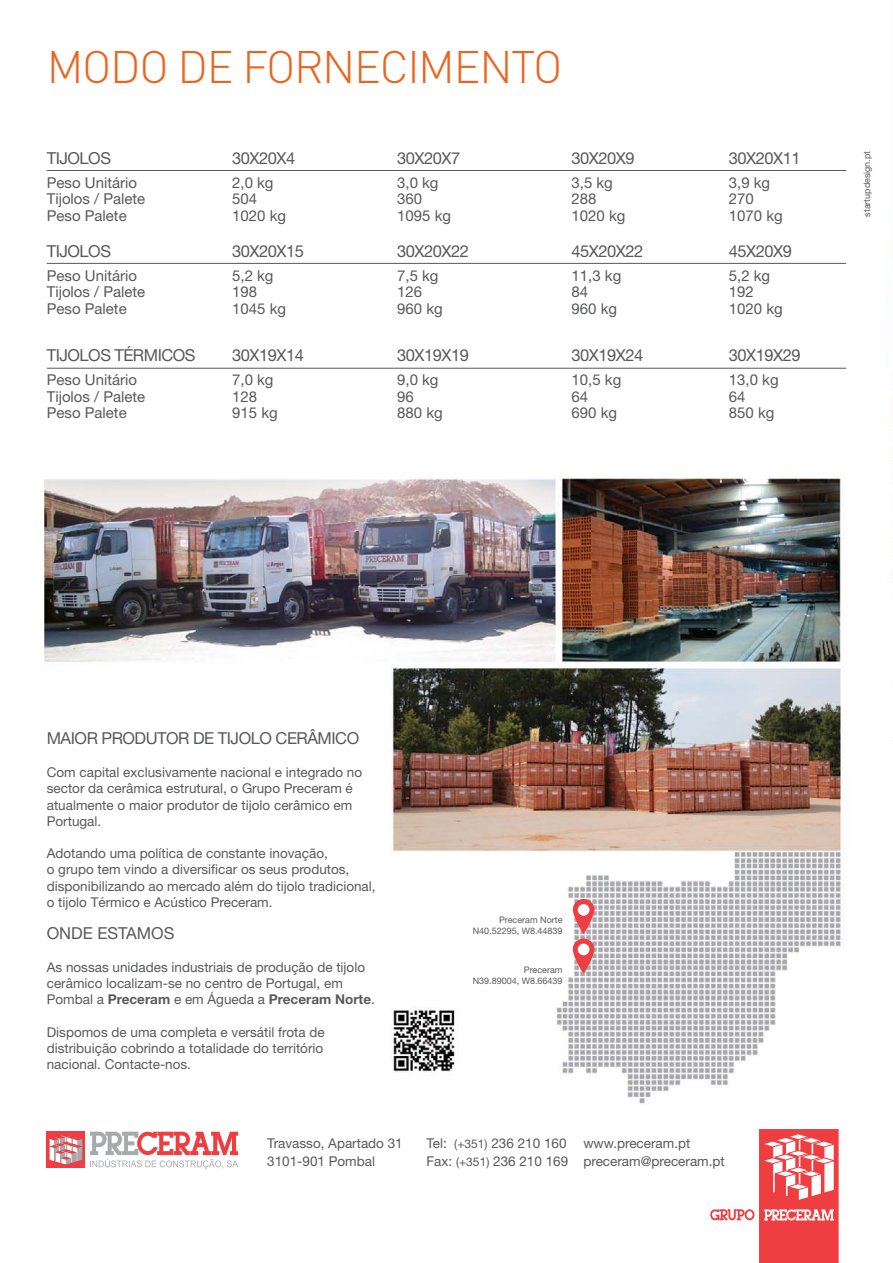
<style>
.page{position:relative;width:893px;height:1263px;background:#fff}
.page>*{position:absolute;margin:0;border:0;box-sizing:border-box;transform-origin:0 0}
.t1{font:300 45px "DIN";letter-spacing:-.03em;color:#e96620}
.t2{font:16.5px "Helvetica Neue";letter-spacing:-.03em;color:#58595b}
.t3{font:16.5px "Helvetica Neue";color:#58595b}
.t4{font:15px/16.5px "Helvetica Neue";color:#58595b}
.t5{font:13.5px/16.2px "Helvetica Neue";color:#58595b}
.t6{font:9px/10.8px "Helvetica Neue";color:#58595b;text-align:right}
.s1{font-weight:700}
.s2{font-size:12px}
</style>
<div class="page">
<img style="left:44px;top:170px;width:849px;height:1000px">
<svg style="left:47px;top:1131px;width:38px;height:36px"></svg>
<svg style="left:50px;top:1134px;width:32px;height:30px"></svg>
<svg style="left:90px;top:1129px;width:148px;height:40px"></svg>
<svg style="left:708px;top:1129px;width:131px;height:134px"></svg>
<svg style="left:573px;top:938px;width:21px;height:35px"></svg>
<div style="left:578px;top:943px;width:11px;height:12px;background:#fff;border-radius:50%"></div>
<svg style="left:573px;top:899px;width:21px;height:35px"></svg>
<div style="left:578px;top:904px;width:11px;height:12px;background:#fff;border-radius:50%"></div>
<hr style="left:47px;top:170px;width:799px;height:1px;background:#58595b">
<hr style="left:47px;top:263px;width:799px;height:1px;background:#58595b">
<hr style="left:47px;top:368px;width:799px;height:1px;background:#58595b">
<h1 class="t1" style="left:47px;top:51px;width:517px">MODO DE FORNECIMENTO</h1>
<p class="t2" style="left:47px;top:152px;width:66px">TIJOLOS</p>
<p class="t4" style="left:47px;top:176px;width:100px">Peso Unitário<br>Tijolos / Palete<br>Peso Palete</p>
<p class="t2" style="left:47px;top:245px;width:66px">TIJOLOS</p>
<p class="t4" style="left:47px;top:268px;width:100px">Peso Unitário<br>Tijolos / Palete<br>Peso Palete</p>
<p class="t2" style="left:47px;top:350px;width:150px">TIJOLOS TÉRMICOS</p>
<p class="t4" style="left:47px;top:373px;width:100px">Peso Unitário<br>Tijolos / Palete<br>Peso Palete</p>
<p class="t2" style="left:232px;top:152px;width:65px">30X20X4</p>
<p class="t4" style="left:232px;top:176px;width:55px">2,0 kg<br>504<br>1020 kg</p>
<p class="t2" style="left:232px;top:245px;width:73px">30X20X15</p>
<p class="t4" style="left:232px;top:268px;width:55px">5,2 kg<br>198<br>1045 kg</p>
<p class="t2" style="left:232px;top:350px;width:73px">30X19X14</p>
<p class="t4" style="left:232px;top:373px;width:47px">7,0 kg<br>128<br>915 kg</p>
<p class="t2" style="left:397px;top:152px;width:65px">30X20X7</p>
<p class="t4" style="left:397px;top:176px;width:55px">3,0 kg<br>360<br>1095 kg</p>
<p class="t2" style="left:397px;top:245px;width:73px">30X20X22</p>
<p class="t4" style="left:397px;top:268px;width:47px">7,5 kg<br>126<br>960 kg</p>
<p class="t2" style="left:397px;top:350px;width:73px">30X19X19</p>
<p class="t4" style="left:397px;top:373px;width:47px">9,0 kg<br>96<br>880 kg</p>
<p class="t2" style="left:571px;top:152px;width:65px">30X20X9</p>
<p class="t4" style="left:571px;top:176px;width:55px">3,5 kg<br>288<br>1020 kg</p>
<p class="t2" style="left:571px;top:245px;width:73px">45X20X22</p>
<p class="t4" style="left:571px;top:268px;width:51px">11,3 kg<br>84<br>960 kg</p>
<p class="t2" style="left:571px;top:350px;width:73px">30X19X24</p>
<p class="t4" style="left:571px;top:373px;width:51px">10,5 kg<br>64<br>690 kg</p>
<p class="t2" style="left:729px;top:152px;width:73px">30X20X11</p>
<p class="t4" style="left:729px;top:176px;width:55px">3,9 kg<br>270<br>1070 kg</p>
<p class="t2" style="left:729px;top:245px;width:65px">45X20X9</p>
<p class="t4" style="left:729px;top:268px;width:55px">5,2 kg<br>192<br>1020 kg</p>
<p class="t2" style="left:729px;top:350px;width:73px">30X19X29</p>
<p class="t4" style="left:729px;top:373px;width:51px">13,0 kg<br>64<br>850 kg</p>
<p class="t6" style="left:863px;top:217px;width:67px;rotate:-90deg">startupdesign.pt</p>
<p class="t2" style="left:47px;top:733px;width:314px">MAIOR PRODUTOR DE TIJOLO CERÂMICO</p>
<p class="t5" style="left:47px;top:765px;width:317px">Com capital exclusivamente nacional e integrado no sector da cerâmica estrutural, o Grupo Preceram é atualmente o maior produtor de tijolo cerâmico em Portugal.</p>
<p class="t5" style="left:47px;top:846px;width:330px">Adotando uma política de constante inovação,<br>o grupo tem vindo a diversificar os seus produtos, disponibilizando ao mercado além do tijolo tradicional, o tijolo Térmico e Acústico Preceram.</p>
<p class="t3" style="left:47px;top:928px;width:129px">ONDE ESTAMOS</p>
<p class="t5" style="left:47px;top:960px;width:330px">As nossas unidades industriais de produção de tijolo cerâmico localizam-se no centro de Portugal, em<br>Pombal a <span class="s1">Preceram</span> e em Águeda a <span class="s1">Preceram Norte</span>.</p>
<p class="t5" style="left:47px;top:1025px;width:279px;text-align:justify">Dispomos de uma completa e versátil frota de distribuição cobrindo a totalidade do território nacional. Contacte-nos.</p>
<p class="t6" style="left:473px;top:916px;width:91px">Preceram Norte<br>N40.52295, W8.44839</p>
<p class="t6" style="left:473px;top:965px;width:91px">Preceram<br>N39.89004, W8.66439</p>
<p class="t5" style="left:267px;top:1135px;width:137px;line-height:18px">Travasso, Apartado 31<br>3101-901 Pombal</p>
<p class="t5" style="left:426px;top:1135px;width:143px;line-height:18px">Tel: <span class="s2">(+351)</span> 236 210 160<br>Fax: <span class="s2">(+351)</span> 236 210 169</p>
<p class="t5" style="left:583px;top:1135px;width:143px;line-height:18px">www.preceram.pt preceram@preceram.pt</p>
</div>
